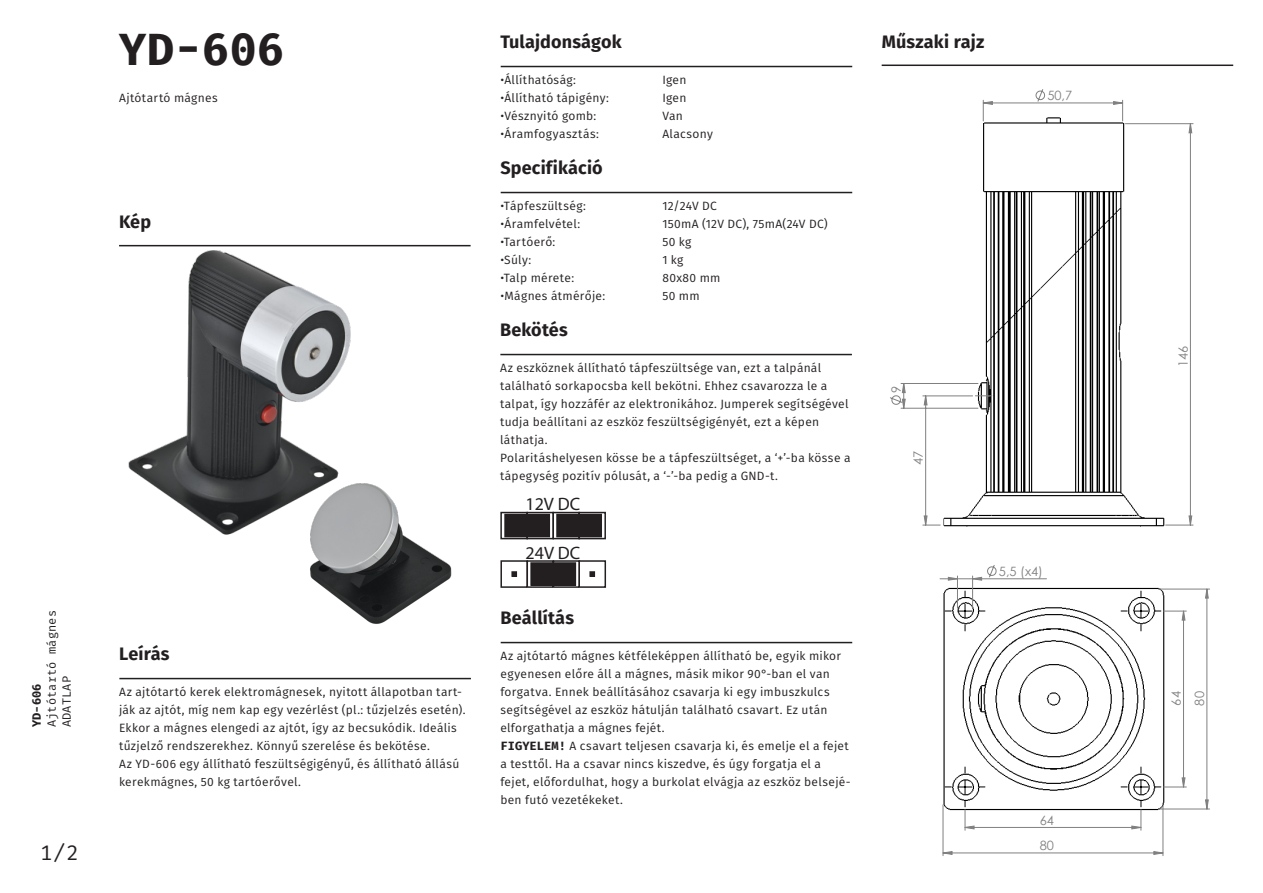
<style>
.page{position:relative;width:1263px;height:893px;background:#fff}
.page>*{position:absolute;margin:0;border:0;box-sizing:border-box;transform-origin:0 0}
.t1{font:700 45px "Fira Mono";color:#231f20}
.t2{font:21px "Fira Mono";color:#231f20}
.t3{font:700 18px "Fira Sans";letter-spacing:.01em;color:#231f20}
.t4{font:18px "Myriad Pro";color:#231f20}
.t5{font:12.9px/23.4px "Century Gothic";color:#808080}
.t6{font:12px/18px "Fira Sans";letter-spacing:.025em;color:#231f20}
.t7{font:12px/15px "Fira Mono";letter-spacing:.01em;color:#231f20}
.t8{font:700 12px "Fira Mono";color:#231f20}
.s1{font-family:"Fira Mono";font-weight:700}
</style>
<div class="page">
<hr style="left:119px;top:245px;width:352px;height:1px;background:#231f20">
<hr style="left:119px;top:678px;width:352px;height:1px;background:#231f20">
<hr style="left:501px;top:66px;width:351px;height:1px;background:#231f20">
<hr style="left:501px;top:192px;width:351px;height:1px;background:#231f20">
<hr style="left:882px;top:65px;width:351px;height:1px;background:#231f20">
<img style="left:939px;top:578px;width:240px;height:247px">
<svg style="left:958px;top:604px;width:14px;height:14px"></svg>
<svg style="left:958px;top:780px;width:14px;height:14px"></svg>
<svg style="left:1134px;top:780px;width:14px;height:14px"></svg>
<svg style="left:1134px;top:604px;width:14px;height:14px"></svg>
<hr style="left:957px;top:576px;width:1px;height:32px;background:#808080">
<hr style="left:972px;top:576px;width:1px;height:32px;background:#808080">
<hr style="left:972px;top:578px;width:74px;height:1px;background:#808080">
<hr style="left:1163px;top:805px;width:1px;height:51px;background:#808080">
<hr style="left:943px;top:805px;width:1px;height:51px;background:#808080">
<hr style="left:1125px;top:123px;width:68px;height:1px;background:#808080">
<svg style="left:1166px;top:525px;width:27px;height:1px"></svg>
<svg style="left:923px;top:525px;width:17px;height:1px"></svg>
<hr style="left:901px;top:408px;width:77px;height:1px;background:#808080">
<svg style="left:890px;top:383px;width:12px;height:25px"></svg>
<hr style="left:1159px;top:589px;width:50px;height:1px;background:#808080">
<hr style="left:1159px;top:809px;width:50px;height:1px;background:#808080">
<svg style="left:983px;top:89px;width:140px;height:32px"></svg>
<svg style="left:940px;top:565px;width:57px;height:16px"></svg>
<svg style="left:942px;top:851px;width:221px;height:4px"></svg>
<svg style="left:1155px;top:610px;width:31px;height:178px"></svg>
<svg style="left:902px;top:124px;width:290px;height:401px"></svg>
<svg style="left:1205px;top:588px;width:4px;height:222px"></svg>
<svg style="left:964px;top:801px;width:178px;height:29px"></svg>
<hr style="left:500px;top:354px;width:352px;height:1px;background:#231f20">
<div style="left:500px;top:512px;width:28px;height:27px;border:2px solid #231f20"></div>
<svg style="left:527px;top:513px;width:26px;height:26px"></svg>
<div style="left:526px;top:512px;width:28px;height:27px;border:2px solid #231f20"></div>
<div style="left:552px;top:512px;width:28px;height:27px;border:2px solid #231f20"></div>
<div style="left:578px;top:512px;width:28px;height:27px;border:2px solid #231f20"></div>
<div style="left:505px;top:514px;width:22px;height:23px;background:#231f20"></div>
<div style="left:504px;top:514px;width:24px;height:23px;border:2px solid #231f20"></div>
<div style="left:527px;top:514px;width:22px;height:23px;background:#231f20"></div>
<div style="left:557px;top:514px;width:22px;height:23px;background:#231f20"></div>
<div style="left:556px;top:514px;width:24px;height:23px;border:2px solid #231f20"></div>
<div style="left:579px;top:514px;width:22px;height:23px;background:#231f20"></div>
<div style="left:500px;top:560px;width:28px;height:28px;border:2px solid #231f20"></div>
<div style="left:526px;top:560px;width:28px;height:28px;border:2px solid #231f20"></div>
<div style="left:553px;top:561px;width:26px;height:26px;background:#e0e0e0"></div>
<div style="left:553px;top:560px;width:27px;height:28px;border:2px solid #231f20"></div>
<div style="left:578px;top:560px;width:28px;height:28px;border:2px solid #231f20"></div>
<svg style="left:511px;top:571px;width:6px;height:6px"></svg>
<svg style="left:589px;top:571px;width:6px;height:6px"></svg>
<div style="left:531px;top:563px;width:22px;height:22px;background:#231f20"></div>
<div style="left:530px;top:562px;width:24px;height:24px;border:2px solid #231f20"></div>
<div style="left:553px;top:563px;width:22px;height:22px;background:#231f20"></div>
<div style="left:552px;top:562px;width:24px;height:24px;border:2px solid #231f20"></div>
<hr style="left:501px;top:642px;width:351px;height:1px;background:#231f20">
<img style="left:119px;top:246px;width:251px;height:289px">
<img style="left:287px;top:462px;width:165px;height:162px">
<p class="t7" style="left:45px;top:727px;width:119px;rotate:-90deg">Ajtótartó mágnes<br>ADATLAP</p>
<p class="t8" style="left:28px;top:727px;width:45px;rotate:-90deg">YD-606</p>
<p class="t2" style="left:40px;top:838px;width:40px">1/2</p>
<p class="t1" style="left:119px;top:18px;width:166px">YD-606</p>
<p class="t6" style="left:119px;top:89px;width:100px">Ajtótartó mágnes</p>
<p class="t3" style="left:119px;top:209px;width:34px">Kép</p>
<p class="t3" style="left:119px;top:641px;width:52px">Leírás</p>
<p class="t6" style="left:119px;top:683px;width:348px">Az ajtótartó kerek elektromágnesek, nyitott állapotban tart&shy;ják az ajtót, míg nem kap egy vezérlést (pl.: tűzjelzés esetén).<br>Ekkor a mágnes elengedi az ajtót, így az becsukódik. Ideális tűzjelző rendszerekhez. Könnyű szerelése és bekötése.</p>
<p class="t6" style="left:119px;top:755px;width:342px">Az YD-606 egy állítható feszültségigényű, és állítható állású kerekmágnes, 50 kg tartóerővel.</p>
<p class="t3" style="left:500px;top:29px;width:123px">Tulajdonságok</p>
<p class="t6" style="left:500px;top:71px;width:77px">•Állíthatóság:</p>
<p class="t6" style="left:662px;top:71px;width:26px">Igen</p>
<p class="t6" style="left:500px;top:89px;width:110px">•Állítható tápigény:</p>
<p class="t6" style="left:662px;top:89px;width:26px">Igen</p>
<p class="t6" style="left:500px;top:107px;width:97px">•Vésznyitó gomb:</p>
<p class="t6" style="left:662px;top:107px;width:22px">Van</p>
<p class="t6" style="left:500px;top:125px;width:100px">•Áramfogyasztás:</p>
<p class="t6" style="left:662px;top:125px;width:52px">Alacsony</p>
<p class="t3" style="left:500px;top:155px;width:104px">Specifikáció</p>
<p class="t6" style="left:500px;top:197px;width:87px">•Tápfeszültség:</p>
<p class="t6" style="left:662px;top:197px;width:56px">12/24V DC</p>
<p class="t6" style="left:500px;top:215px;width:81px">•Áramfelvétel:</p>
<p class="t6" style="left:662px;top:215px;width:167px">150mA (12V DC), 75mA(24V DC)</p>
<p class="t6" style="left:500px;top:233px;width:57px">•Tartóerő:</p>
<p class="t6" style="left:662px;top:233px;width:31px">50 kg</p>
<p class="t6" style="left:500px;top:251px;width:32px">•Súly:</p>
<p class="t6" style="left:662px;top:251px;width:23px">1 kg</p>
<p class="t6" style="left:500px;top:269px;width:75px">•Talp mérete:</p>
<p class="t6" style="left:662px;top:269px;width:60px">80x80 mm</p>
<p class="t6" style="left:500px;top:287px;width:106px">•Mágnes átmérője:</p>
<p class="t6" style="left:662px;top:287px;width:39px">50 mm</p>
<p class="t3" style="left:500px;top:317px;width:69px">Bekötés</p>
<p class="t6" style="left:500px;top:359px;width:350px">Az eszköznek állítható tápfeszültsége van, ezt a talpánál található sorkapocsba kell bekötni. Ehhez csavarozza le a talpat, így hozzáfér az elektronikához. Jumperek segítségével tudja beállítani az eszköz feszültségigényét, ezt a képen láthatja.</p>
<p class="t6" style="left:500px;top:449px;width:352px">Polaritáshelyesen kösse be a tápfeszültséget, a ‘+’-ba kösse a tápegység pozitív pólusát, a ‘-’-ba pedig a GND-t.</p>
<h3 class="t4" style="left:525px;top:493px;width:56px">12V DC</h3>
<h3 class="t4" style="left:526px;top:541px;width:56px">24V DC</h3>
<p class="t3" style="left:500px;top:605px;width:75px">Beállítás</p>
<p class="t6" style="left:500px;top:647px;width:342px">Az ajtótartó mágnes kétféleképpen állítható be, egyik mikor egyenesen előre áll a mágnes, másik mikor 90°-ban el van forgatva. Ennek beállításához csavarja ki egy imbuszkulcs segítségével az eszköz hátulján található csavart. Ez után elforgathatja a mágnes fejét.</p>
<p class="t6" style="left:500px;top:737px;width:352px"><span class="s1">FIGYELEM!</span> A csavart teljesen csavarja ki, és emelje el a fejet a testtől. Ha a csavar nincs kiszedve, és úgy forgatja el a fejet, előfordulhat, hogy a burkolat elvágja az eszköz belsejé&shy;ben futó vezetékeket.</p>
<p class="t3" style="left:882px;top:29px;width:104px">Műszaki rajz</p>
<p class="t5" style="left:1047px;top:83px;width:26px">50,7</p>
<p class="t5" style="left:884px;top:393px;width:9px;rotate:-90deg">9</p>
<p class="t5" style="left:906px;top:465px;width:16px;rotate:-90deg">47</p>
<p class="t5" style="left:999px;top:559px;width:46px">5,5 (x4)</p>
<p class="t5" style="left:1040px;top:808px;width:16px">64</p>
<p class="t5" style="left:1040px;top:833px;width:16px">80</p>
<p class="t5" style="left:1171px;top:367px;width:23px;rotate:-90deg">146</p>
<p class="t5" style="left:1164px;top:706px;width:16px;rotate:-90deg">64<br>80</p>
</div>
